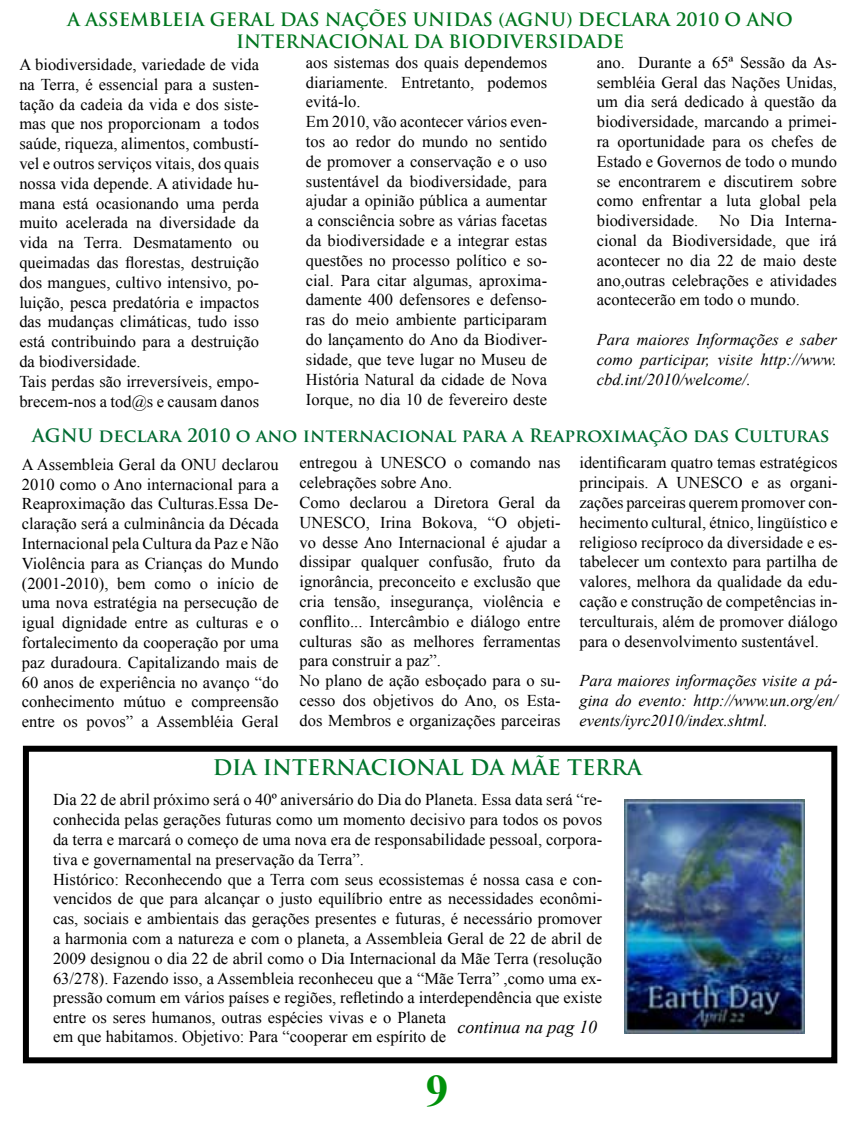
<style>
.page{position:relative;width:866px;height:1125px;background:#fff}
.page>*{position:absolute;margin:0;border:0;box-sizing:border-box;transform-origin:0 0}
.t1{font:700 45px "Times New Roman";color:#00910a}
.t2{font:700 21px "Trajan Pro";color:#00752c}
.t3{font:700 18px/21.6px "Trajan Pro";color:#00761f;text-align:center}
.t4{font:700 18px "Trajan Pro";color:#006b32}
.t5{font:italic 18px "Times New Roman";color:#000}
.t6{font:16.5px/19.8px "Times New Roman";color:#000}
.t7{font:italic 16.5px/19.8px "Times New Roman";color:#000;text-align:justify}
</style>
<div class="page">
<div style="left:23px;top:746px;width:813px;height:317px;border:6px solid #000"></div>
<img style="left:624px;top:799px;width:179px;height:234px">
<p class="t3" style="left:67px;top:9px;width:726px">A ASSEMBLEIA GERAL DAS NAÇÕES UNIDAS (AGNU) DECLARA 2010 O ANO<br>INTERNACIONAL DA BIODIVERSIDADE</p>
<p class="t6" style="left:19px;top:54px;width:241px">A biodiversidade, variedade de vida na Terra, é essencial para a susten&shy;tação da cadeia da vida e dos siste&shy;mas que nos proporcionam a todos saúde, riqueza, alimentos, combustí&shy;vel e outros serviços vitais, dos quais nossa vida depende. A atividade hu&shy;mana está ocasionando uma perda muito acelerada na diversidade da vida na Terra. Desmatamento ou queimadas das florestas, destruição dos mangues, cultivo intensivo, po&shy;luição, pesca predatória e impactos das mudanças climáticas, tudo isso está contribuindo para a destruição da biodiversidade.<br>Tais perdas são irreversíveis, empo&shy;brecem-nos a tod@s e causam danos</p>
<p class="t6" style="left:306px;top:52px;width:242px">aos sistemas dos quais dependemos diariamente. Entretanto, podemos evitá-lo.<br>Em 2010, vão acontecer vários even&shy;tos ao redor do mundo no sentido de promover a conservação e o uso sustentável da biodiversidade, para ajudar a opinião pública a aumentar a consciência sobre as várias facetas da biodiversidade e a integrar estas questões no processo político e so&shy;cial. Para citar algumas, aproxima&shy;damente 400 defensores e defenso&shy;ras do meio ambiente participaram do lançamento do Ano da Biodiver&shy;sidade, que teve lugar no Museu de História Natural da cidade de Nova Iorque, no dia 10 de fevereiro deste</p>
<p class="t6" style="left:596px;top:52px;width:241px;text-align:justify">ano. Durante a 65ª Sessão da As&shy;sembléia Geral das Nações Unidas, um dia será dedicado à questão da biodiversidade, marcando a primei&shy;ra oportunidade para os chefes de Estado e Governos de todo o mundo se encontrarem e discutirem sobre como enfrentar a luta global pela biodiversidade.</p>
<p class="t6" style="left:596px;top:211px;width:241px;text-align:justify;text-indent:122px">No Dia Interna&shy;cional da Biodiversidade, que irá acontecer no dia 22 de maio deste ano,outras celebrações e atividades acontecerão em todo o mundo.</p>
<p class="t7" style="left:596px;top:329px;width:241px">Para maiores Informações e saber como participar, visite http://www. cbd.int/2010/welcome/.</p>
<p class="t4" style="left:32px;top:424px;width:798px">AGNU declara 2010 o ano internacional para a Reaproximação das Culturas</p>
<p class="t6" style="left:22px;top:454px;width:258px;text-align:justify">A Assembleia Geral da ONU declarou 2010 como o Ano internacional para a Reaproximação das Culturas.Essa De&shy;claração será a culminância da Década Internacional pela Cultura da Paz e Não Violência para as Crianças do Mundo (2001-2010), bem como o início de uma nova estratégia na persecução de igual dignidade entre as culturas e o fortalecimento da cooperação por uma paz duradoura. Capitalizando mais de 60 anos de experiência no avanço “do conhecimento mútuo e compreensão entre os povos” a Assembléia Geral</p>
<p class="t6" style="left:299px;top:452px;width:262px">entregou à UNESCO o comando nas celebrações sobre Ano.<br>Como declarou a Diretora Geral da UNESCO, Irina Bokova, “O objeti&shy;vo desse Ano Internacional é ajudar a dissipar qualquer confusão, fruto da ignorância, preconceito e exclusão que cria tensão, insegurança, violência e conflito... Intercâmbio e diálogo entre culturas são as melhores ferramentas para construir a paz”.<br>No plano de ação esboçado para o su&shy;cesso dos objetivos do Ano, os Esta&shy;dos Membros e organizações parceiras</p>
<p class="t6" style="left:579px;top:452px;width:259px;text-align:justify">identificaram quatro temas estratégicos principais. A UNESCO e as organi&shy;zações parceiras querem promover con&shy;hecimento cultural, étnico, lingüístico e religioso recíproco da diversidade e es&shy;tabelecer um contexto para partilha de valores, melhora da qualidade da edu&shy;cação e construção de competências in&shy;terculturais, além de promover diálogo para o desenvolvimento sustentável.</p>
<p class="t7" style="left:579px;top:670px;width:259px">Para maiores informações visite a pá&shy;gina do evento: http://www.un.org/en/ events/iyrc2010/index.shtml.</p>
<p class="t2" style="left:213px;top:754px;width:430px">DIA INTERNACIONAL DA MÃE TERRA</p>
<p class="t6" style="left:53px;top:789px;width:550px">Dia 22 de abril próximo será o 40º aniversário do Dia do Planeta. Essa data será “re&shy;conhecida pelas gerações futuras como um momento decisivo para todos os povos da terra e marcará o começo de uma nova era de responsabilidade pessoal, corpora&shy;tiva e governamental na preservação da Terra”.<br>Histórico: Reconhecendo que a Terra com seus ecossistemas é nossa casa e con&shy;vencidos de que para alcançar o justo equilíbrio entre as necessidades econômi&shy;cas, sociais e ambientais das gerações presentes e futuras, é necessário promover a harmonia com a natureza e com o planeta, a Assembleia Geral de 22 de abril de 2009 designou o dia 22 de abril como o Dia Internacional da Mãe Terra (resolução 63/278). Fazendo isso, a Assembleia reconheceu que a “Mãe Terra” ,como uma ex&shy;pressão comum em vários países e regiões, refletindo a interdependência que existe entre os seres humanos, outras espécies vivas e o Planeta<br>em que habitamos. Objetivo: Para “cooperar em espírito de</p>
<p class="t5" style="left:457px;top:1015px;width:141px">continua na pag 10</p>
<h1 class="t1" style="left:425px;top:1059px;width:24px">9</h1>
</div>
